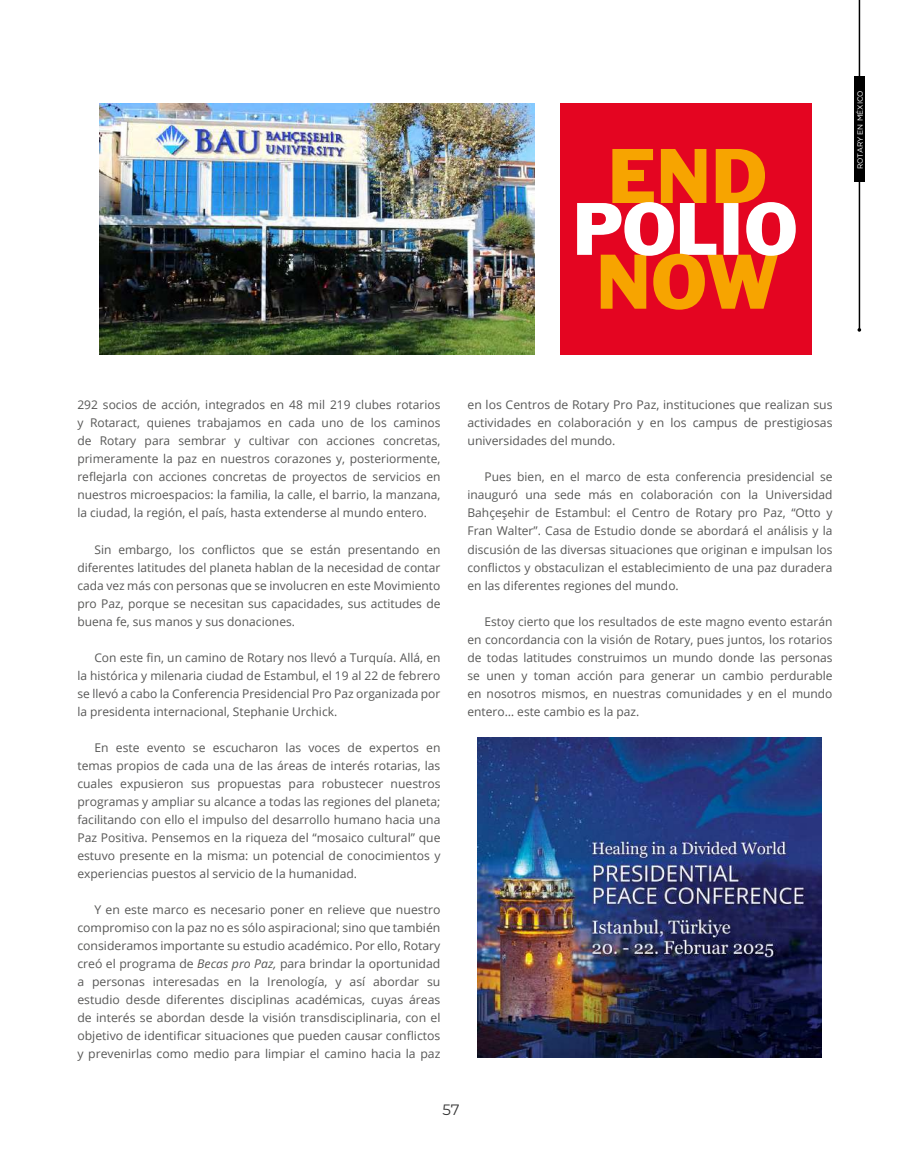
<style>
.page{position:relative;width:902px;height:1149px;background:#fff}
.page>*{position:absolute;margin:0;border:0;box-sizing:border-box;transform-origin:0 0}
.t1{font:15px "Montserrat Alternates";color:#000}
.t2{font:12px/18px "Open Sans";color:#575756;text-align:justify}
.t3{font:7.5px "Gotham HTF";color:#fff}
.s1{font-style:italic}
</style>
<div class="page">
<img style="left:477px;top:737px;width:344px;height:320px">
<img style="left:99px;top:103px;width:435px;height:251px">
<div style="left:560px;top:104px;width:251px;height:251px;background:#e40521"></div>
<svg style="left:577px;top:149px;width:218px;height:160px"></svg>
<hr style="left:858px;top:0;width:2px;height:330px;background:#000">
<div style="left:854px;top:76px;width:10px;height:106px;background:#000"></div>
<p class="t3" style="left:855px;top:169px;width:80px;rotate:-90deg">ROTARY EN MÉXICO</p>
<p class="t2" style="left:77px;top:395px;width:364px">292 socios de acción, integrados en 48 mil 219 clubes rotarios y Rotaract, quienes trabajamos en cada uno de los caminos de Rotary para sembrar y cultivar con acciones concretas, primeramente la paz en nuestros corazones y, posteriormente, reflejarla con acciones concretas de proyectos de servicios en nuestros microespacios: la familia, la calle, el barrio, la manzana, la ciudad, la región, el país, hasta extenderse al mundo entero.</p>
<p class="t2" style="left:77px;top:539px;width:364px;text-indent:17px">Sin embargo, los conflictos que se están presentando en diferentes latitudes del planeta hablan de la necesidad de contar cada vez más con personas que se involucren en este Movimiento pro Paz, porque se necesitan sus capacidades, sus actitudes de buena fe, sus manos y sus donaciones.</p>
<p class="t2" style="left:77px;top:647px;width:364px;text-indent:17px">Con este fin, un camino de Rotary nos llevó a Turquía. Allá, en la histórica y milenaria ciudad de Estambul, el 19 al 22 de febrero se llevó a cabo la Conferencia Presidencial Pro Paz organizada por la presidenta internacional, Stephanie Urchick.</p>
<p class="t2" style="left:77px;top:737px;width:364px;text-indent:17px">En este evento se escucharon las voces de expertos en temas propios de cada una de las áreas de interés rotarias, las cuales expusieron sus propuestas para robustecer nuestros programas y ampliar su alcance a todas las regiones del planeta; facilitando con ello el impulso del desarrollo humano hacia una Paz Positiva. Pensemos en la riqueza del “mosaico cultural” que estuvo presente en la misma: un potencial de conocimientos y experiencias puestos al servicio de la humanidad.</p>
<p class="t2" style="left:77px;top:899px;width:364px;text-indent:17px">Y en este marco es necesario poner en relieve que nuestro compromiso con la paz no es sólo aspiracional; sino que también consideramos importante su estudio académico. Por ello, Rotary creó el programa de <span class="s1">Becas pro Paz,</span> para brindar la oportunidad a personas interesadas en la Irenología, y así abordar su estudio desde diferentes disciplinas académicas, cuyas áreas de interés se abordan desde la visión transdisciplinaria, con el objetivo de identificar situaciones que pueden causar conflictos y prevenirlas como medio para limpiar el camino hacia la paz</p>
<p class="t2" style="left:467px;top:395px;width:366px">en los Centros de Rotary Pro Paz, instituciones que realizan sus actividades en colaboración y en los campus de prestigiosas universidades del mundo.</p>
<p class="t2" style="left:467px;top:467px;width:366px;text-indent:17px">Pues bien, en el marco de esta conferencia presidencial se inauguró una sede más en colaboración con la Universidad Bahçeşehir de Estambul: el Centro de Rotary pro Paz, “Otto y Fran Walter”. Casa de Estudio donde se abordará el análisis y la discusión de las diversas situaciones que originan e impulsan los conflictos y obstaculizan el establecimiento de una paz duradera en las diferentes regiones del mundo.</p>
<p class="t2" style="left:467px;top:611px;width:366px;text-indent:17px">Estoy cierto que los resultados de este magno evento estarán en concordancia con la visión de Rotary, pues juntos, los rotarios de todas latitudes construimos un mundo donde las personas se unen y toman acción para generar un cambio perdurable en nosotros mismos, en nuestras comunidades y en el mundo entero… este cambio es la paz.</p>
<p class="t1" style="left:442px;top:1099px;width:19px">57</p>
</div>
